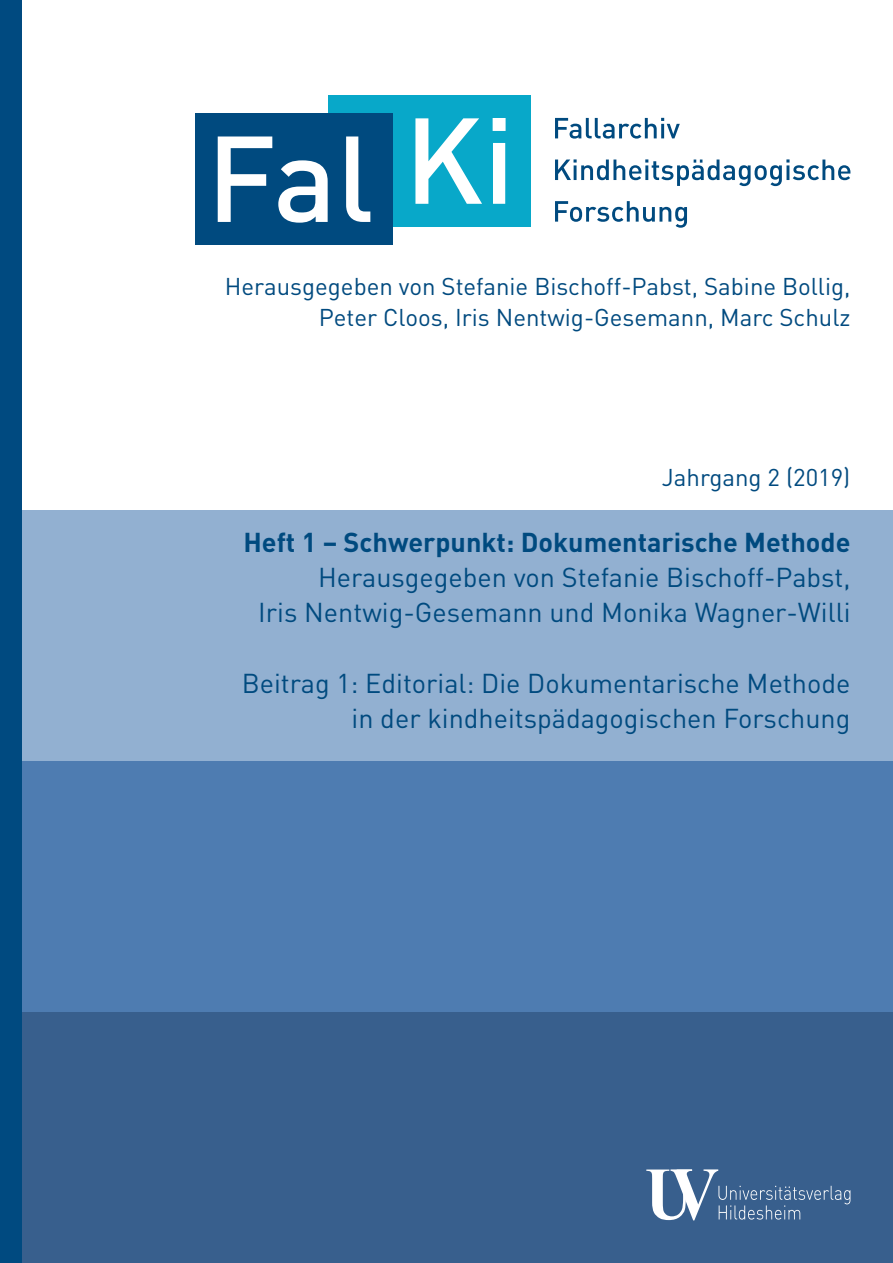
<style>
.page{position:relative;width:893px;height:1263px;background:#fff}
.page>*{position:absolute;margin:0;border:0;box-sizing:border-box;transform-origin:0 0}
.Titel{font:27px/35.1px "DIN Pro";color:#004a7f;text-align:right}
.Titel-2{font:700 27px "DIN Pro";color:#004a7f}
.Herausgeber{font:24px/31.2px "DIN Pro";color:#004a7f;text-align:right}
</style>
<div class="page">
<div style="left:0;top:510px;width:893px;height:753px;background:#92b0d1"></div>
<div style="left:0;top:761px;width:893px;height:502px;background:#4e7cb1"></div>
<div style="left:0;top:1012px;width:893px;height:251px;background:#385f8d"></div>
<svg style="left:646px;top:1169px;width:204px;height:51px"></svg>
<div style="left:328px;top:96px;width:202px;height:131px;background:#08a8c9"></div>
<div style="left:195px;top:114px;width:198px;height:131px;background:#004a7f"></div>
<svg style="left:415px;top:118px;width:91px;height:86px"></svg>
<svg style="left:555px;top:201px;width:132px;height:27px"></svg>
<svg style="left:555px;top:159px;width:295px;height:27px"></svg>
<svg style="left:555px;top:118px;width:125px;height:21px"></svg>
<svg style="left:218px;top:136px;width:152px;height:87px"></svg>
<div style="left:0;top:0;width:21px;height:1263px;background:#004a80"></div>
<p class="Herausgeber" style="left:225px;top:268px;width:627px">Herausgegeben von Stefanie Bischoff-Pabst, Sabine Bollig,<br>Peter Cloos, Iris Nentwig-Gesemann, Marc Schulz</p>
<p class="Herausgeber" style="left:662px;top:459px;width:190px">Jahrgang 2 (2019)</p>
<p class="Titel-2" style="left:243px;top:520px;width:608px">Heft 1 – Schwerpunkt: Dokumentarische Methode</p>
<p class="Titel" style="left:258px;top:557px;width:594px">Herausgegeben von Stefanie Bischoff-Pabst,<br>Iris Nentwig-Gesemann und Monika Wagner-Willi</p>
<p class="Titel" style="left:242px;top:663px;width:610px">Beitrag 1: Editorial: Die Dokumentarische Methode in der kindheitspädagogischen Forschung</p>
</div>
